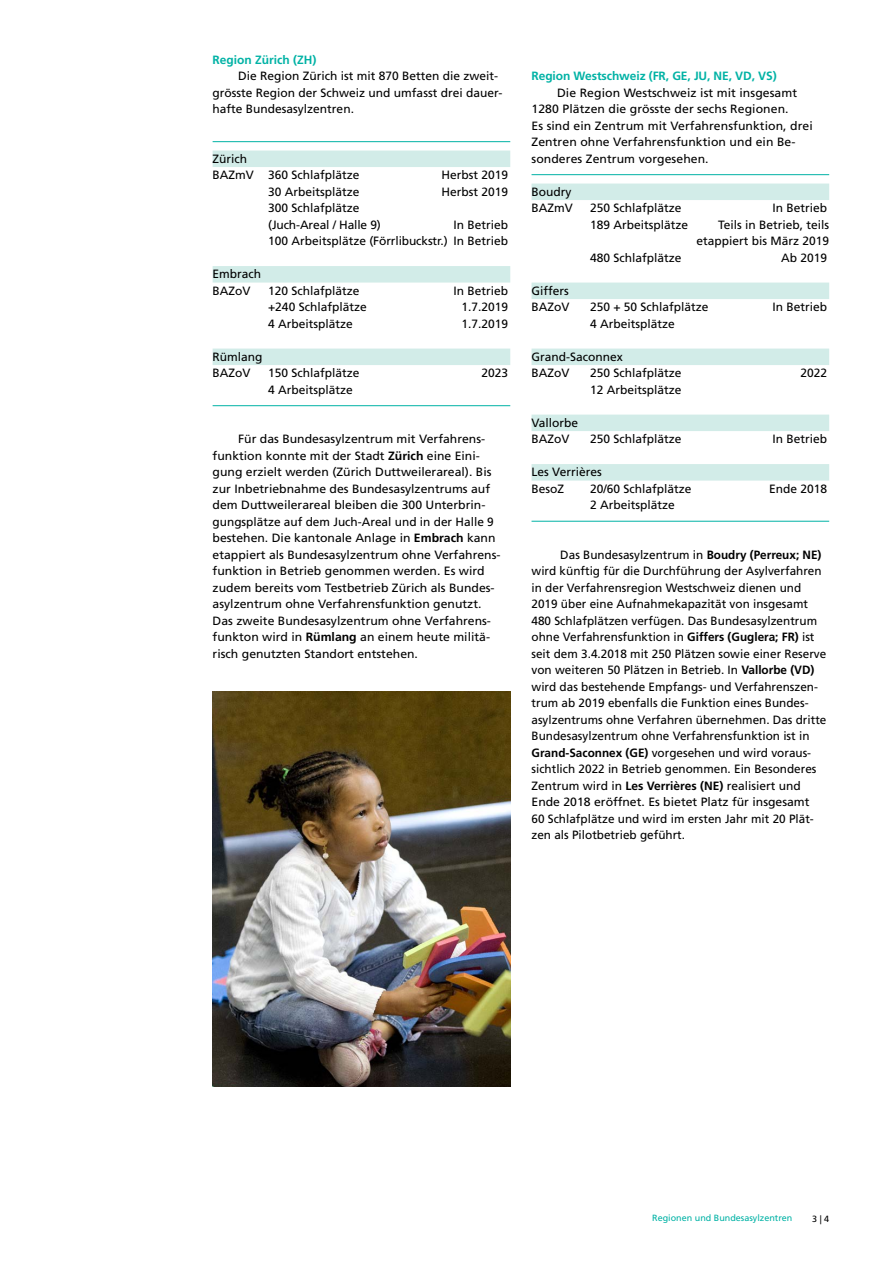
<style>
.page{position:relative;width:893px;height:1263px;background:#fff}
.page>*{position:absolute;margin:0;border:0;box-sizing:border-box;transform-origin:0 0}
.t1{font:12px/16.5px "Frutiger LT Std";color:#000}
.t2{font:700 12px "Frutiger LT Std";letter-spacing:-.01em;color:#00b2a5}
.t3{font:9px "Frutiger LT Std";color:#00b2a5}
.t4{font:9px "Frutiger LT Std";color:#000}
.s1{font-weight:700}
</style>
<div class="page">
<hr style="left:213px;top:141px;width:297px;height:1px;background:#00b2a5">
<div style="left:213px;top:151px;width:297px;height:16px;background:#d2ece8"></div>
<div style="left:213px;top:266px;width:297px;height:17px;background:#d2ece8"></div>
<div style="left:213px;top:349px;width:297px;height:16px;background:#d2ece8"></div>
<hr style="left:213px;top:405px;width:297px;height:1px;background:#00b2a5">
<hr style="left:531px;top:174px;width:298px;height:1px;background:#00b2a5">
<div style="left:531px;top:184px;width:298px;height:16px;background:#d2ece8"></div>
<div style="left:531px;top:283px;width:298px;height:16px;background:#d2ece8"></div>
<div style="left:531px;top:349px;width:298px;height:16px;background:#d2ece8"></div>
<div style="left:531px;top:415px;width:298px;height:16px;background:#d2ece8"></div>
<div style="left:531px;top:464px;width:298px;height:17px;background:#d2ece8"></div>
<hr style="left:531px;top:521px;width:298px;height:1px;background:#00b2a5">
<img style="left:213px;top:691px;width:297px;height:396px">
<p class="t2" style="left:213px;top:53px;width:106px">Region Zürich (ZH)</p>
<p class="t1" style="left:213px;top:68px;width:291px;text-indent:26px">Die Region Zürich ist mit 870 Betten die zweit&shy;grösste Region der Schweiz und umfasst drei dauer&shy;hafte Bundesasylzentren.</p>
<p class="t1" style="left:213px;top:150px;width:148px">Zürich<br>BAZmV 360 Schlafplätze</p>
<p class="t1" style="left:441px;top:167px;width:68px">Herbst 2019</p>
<p class="t1" style="left:268px;top:183px;width:93px">30 Arbeitsplätze</p>
<p class="t1" style="left:441px;top:183px;width:68px">Herbst 2019</p>
<p class="t1" style="left:268px;top:200px;width:114px">300 Schlafplätze (Juch-Areal / Halle 9)</p>
<p class="t1" style="left:268px;top:216px;width:241px;text-align:right">In Betrieb<br>100 Arbeitsplätze (Förrlibuckstr.) In Betrieb</p>
<p class="t1" style="left:213px;top:266px;width:50px">Embrach<br>BAZoV</p>
<p class="t1" style="left:268px;top:282px;width:93px">120 Schlafplätze</p>
<p class="t1" style="left:453px;top:282px;width:56px">In Betrieb</p>
<p class="t1" style="left:268px;top:299px;width:100px">+240 Schlafplätze</p>
<p class="t1" style="left:461px;top:299px;width:48px">1.7.2019</p>
<p class="t1" style="left:268px;top:315px;width:86px">4 Arbeitsplätze</p>
<p class="t1" style="left:461px;top:315px;width:48px">1.7.2019</p>
<p class="t1" style="left:213px;top:348px;width:52px">Rümlang<br>BAZoV</p>
<p class="t1" style="left:268px;top:365px;width:93px">150 Schlafplätze</p>
<p class="t1" style="left:481px;top:365px;width:28px">2023</p>
<p class="t1" style="left:268px;top:381px;width:86px">4 Arbeitsplätze</p>
<p class="t1" style="left:213px;top:431px;width:289px;text-indent:26px">Für das Bundesasylzentrum mit Verfahrens&shy;funktion konnte mit der Stadt <span class="s1">Zürich</span> eine Eini&shy;gung erzielt werden (Zürich Duttweilerareal). Bis zur Inbetriebnahme des Bundesasylzentrums auf dem Duttweilerareal bleiben die 300 Unterbrin&shy;gungsplätze auf dem Juch-Areal und in der Halle 9 bestehen. Die kantonale Anlage in <span class="s1">Embrach</span> kann etappiert als Bundesasylzentrum ohne Verfahrens&shy;funktion in Betrieb genommen werden. Es wird zudem bereits vom Testbetrieb Zürich als Bundes&shy;asylzentrum ohne Verfahrensfunktion genutzt.<br>Das zweite Bundesasylzentrum ohne Verfahrens&shy;funkton wird in <span class="s1">Rümlang</span> an einem heute militä&shy;risch genutzten Standort entstehen.</p>
<p class="t2" style="left:531px;top:69px;width:247px">Region Westschweiz (FR, GE, JU, NE, VD, VS)</p>
<p class="t1" style="left:531px;top:84px;width:283px;text-indent:26px">Die Region Westschweiz ist mit insgesamt 1280 Plätzen die grösste der sechs Regionen.<br>Es sind ein Zentrum mit Verfahrensfunktion, drei Zentren ohne Verfahrensfunktion und ein Be&shy;sonderes Zentrum vorgesehen.</p>
<p class="t1" style="left:531px;top:183px;width:43px">Boudry<br>BAZmV</p>
<p class="t1" style="left:590px;top:200px;width:93px">250 Schlafplätze</p>
<p class="t1" style="left:772px;top:200px;width:56px">In Betrieb</p>
<p class="t1" style="left:590px;top:216px;width:100px">189 Arbeitsplätze</p>
<p class="t1" style="left:696px;top:216px;width:134px;text-align:right">Teils in Betrieb, teils etappiert bis März 2019</p>
<p class="t1" style="left:590px;top:249px;width:93px">480 Schlafplätze</p>
<p class="t1" style="left:781px;top:249px;width:48px">Ab 2019</p>
<p class="t1" style="left:531px;top:282px;width:40px">Giffers<br>BAZoV</p>
<p class="t1" style="left:590px;top:299px;width:120px">250 + 50 Schlafplätze</p>
<p class="t1" style="left:772px;top:299px;width:56px">In Betrieb</p>
<p class="t1" style="left:590px;top:315px;width:86px">4 Arbeitsplätze</p>
<p class="t1" style="left:531px;top:348px;width:93px">Grand-Saconnex<br>BAZoV</p>
<p class="t1" style="left:590px;top:365px;width:93px">250 Schlafplätze</p>
<p class="t1" style="left:800px;top:365px;width:28px">2022</p>
<p class="t1" style="left:590px;top:381px;width:93px">12 Arbeitsplätze</p>
<p class="t1" style="left:531px;top:414px;width:48px">Vallorbe<br>BAZoV</p>
<p class="t1" style="left:590px;top:431px;width:93px">250 Schlafplätze</p>
<p class="t1" style="left:772px;top:431px;width:56px">In Betrieb</p>
<p class="t1" style="left:531px;top:464px;width:72px">Les Verrières<br>BesoZ</p>
<p class="t1" style="left:590px;top:480px;width:103px">20/60 Schlafplätze</p>
<p class="t1" style="left:769px;top:480px;width:60px">Ende 2018</p>
<p class="t1" style="left:590px;top:497px;width:86px">2 Arbeitsplätze</p>
<p class="t1" style="left:531px;top:546px;width:296px;text-indent:29px">Das Bundesasylzentrum in <span class="s1">Boudry (Perreux; NE) </span>wird künftig für die Durchführung der Asylverfahren in der Verfahrensregion Westschweiz dienen und 2019 über eine Aufnahmekapazität von insgesamt 480 Schlafplätzen verfügen. Das Bundesasylzentrum ohne Verfahrensfunktion in <span class="s1">Giffers (Guglera; FR)</span> ist seit dem 3.4.2018 mit 250 Plätzen sowie einer Reserve von weiteren 50 Plätzen in Betrieb. In <span class="s1">Vallorbe (VD) </span>wird das bestehende Empfangs- und Verfahrenszen&shy;trum ab 2019 ebenfalls die Funktion eines Bundes&shy;asylzentrums ohne Verfahren übernehmen. Das dritte Bundesasylzentrum ohne Verfahrensfunktion ist in <span class="s1">Grand-Saconnex (GE)</span> vorgesehen und wird voraus&shy;sichtlich 2022 in Betrieb genommen. Ein Besonderes Zentrum wird in <span class="s1">Les Verrières (NE)</span> realisiert und Ende 2018 eröffnet. Es bietet Platz für insgesamt<br>60 Schlafplätze und wird im ersten Jahr mit 20 Plät&shy;zen als Pilotbetrieb geführt.</p>
<p class="t3" style="left:652px;top:1212px;width:142px">Regionen und Bundesasylzentren</p>
<p class="t4" style="left:812px;top:1213px;width:19px">3 | 4</p>
</div>
